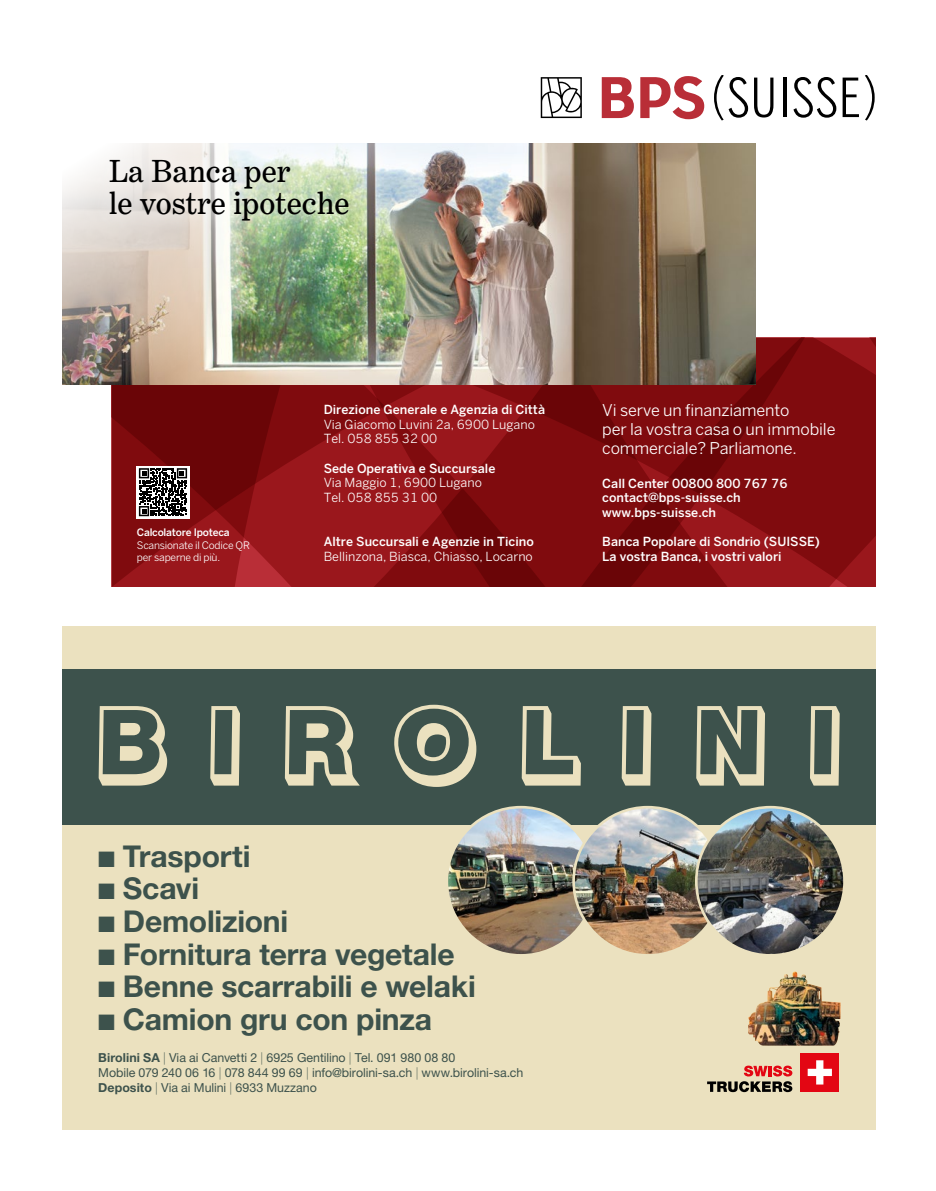
<style>
.page{position:relative;width:936px;height:1191px;background:#fff}
.page>*{position:absolute;margin:0;border:0;box-sizing:border-box;transform-origin:0 0}
.t1{font:32.25px/32.2px "Benton Modern Three";color:#000}
.t2{font:700 30px "Helvetica Neue LT Std";letter-spacing:-.005em;color:#3d524c}
.t3{font:16.2px/19px "Benton Sans TF";letter-spacing:-.01em;color:#fff}
.t4{font:500 12.45px/14.7px "Benton Sans TF";color:#fff}
.t5{font:12.45px/14.9px "Helvetica Neue LT Std";letter-spacing:-.005em;color:#3d524c}
.t6{font:12.45px/14.7px "Benton Sans TF";color:#fff}
.t7{font:10.2px/12.5px "Benton Sans TF";letter-spacing:-.02em;color:#fff}
.t8{font:500 10.2px "Benton Sans TF";letter-spacing:-.02em;color:#fff}
.s1{font-weight:700}
.s2{font-weight:100}
</style>
<div class="page">
<svg style="left:112px;top:384px;width:73px;height:202px;background:#7d0d10"></svg>
<svg style="left:185px;top:338px;width:690px;height:248px;background:#840e12"></svg>
<svg style="left:601px;top:77px;width:33px;height:41px"></svg>
<svg style="left:640px;top:76px;width:64px;height:43px"></svg>
<svg style="left:714px;top:75px;width:34px;height:45px"></svg>
<svg style="left:754px;top:78px;width:19px;height:39px"></svg>
<hr style="left:783px;top:78px;width:3px;height:39px;background:#000">
<svg style="left:793px;top:77px;width:43px;height:41px"></svg>
<svg style="left:842px;top:78px;width:16px;height:39px"></svg>
<svg style="left:540px;top:77px;width:42px;height:41px"></svg>
<svg style="left:137px;top:466px;width:52px;height:52px"></svg>
<svg style="left:139px;top:468px;width:48px;height:48px"></svg>
<img style="left:62px;top:143px;width:693px;height:241px">
<svg style="left:92px;top:143px;width:275px;height:96px"></svg>
<svg style="left:865px;top:75px;width:10px;height:45px"></svg>
<div style="left:62px;top:626px;width:813px;height:504px;background:#ebe1bf"></div>
<div style="left:62px;top:669px;width:813px;height:156px;background:#3d524c"></div>
<svg style="left:99px;top:706px;width:68px;height:79px"></svg>
<svg style="left:210px;top:706px;width:30px;height:79px"></svg>
<svg style="left:621px;top:706px;width:30px;height:79px"></svg>
<svg style="left:810px;top:706px;width:29px;height:79px"></svg>
<svg style="left:285px;top:706px;width:75px;height:79px"></svg>
<svg style="left:394px;top:704px;width:82px;height:83px"></svg>
<svg style="left:521px;top:706px;width:60px;height:79px"></svg>
<svg style="left:696px;top:706px;width:69px;height:79px"></svg>
<svg style="left:707px;top:1065px;width:85px;height:27px"></svg>
<div style="left:800px;top:1053px;width:39px;height:38px;background:#e30613"></div>
<svg style="left:807px;top:1060px;width:24px;height:24px"></svg>
<img style="left:748px;top:971px;width:92px;height:75px">
<img style="left:447px;top:807px;width:148px;height:148px;border-radius:74px">
<img style="left:573px;top:807px;width:148px;height:148px;border-radius:74px">
<img style="left:696px;top:807px;width:148px;height:148px;border-radius:72px">
<div style="left:695px;top:806px;width:150px;height:150px;border:3px solid #ebe1bf;border-radius:50%"></div>
<h1 class="t1" style="left:109px;top:155px;width:242px">La Banca per<br>le vostre ipoteche</h1>
<p class="t8" style="left:137px;top:526px;width:94px">Calcolatore Ipoteca</p>
<p class="t7" style="left:137px;top:539px;width:114px">Scansionate il Codice QR per saperne di più.</p>
<p class="t4" style="left:324px;top:402px;width:223px">Direzione Generale e Agenzia di Città</p>
<p class="t6" style="left:324px;top:417px;width:213px">Via Giacomo Luvini 2a, 6900 Lugano<br>Tel. 058 855 32 00</p>
<p class="t4" style="left:324px;top:461px;width:173px">Sede Operativa e Succursale</p>
<p class="t6" style="left:324px;top:476px;width:160px">Via Maggio 1, 6900 Lugano<br>Tel. 058 855 31 00</p>
<p class="t4" style="left:324px;top:534px;width:211px">Altre Succursali e Agenzie in Ticino</p>
<p class="t6" style="left:324px;top:549px;width:211px">Bellinzona, Biasca, Chiasso, Locarno</p>
<h3 class="t3" style="left:602px;top:401px;width:235px">Vi serve un finanziamento<br>per la vostra casa o un immobile commerciale? Parliamone.</h3>
<p class="t4" style="left:602px;top:476px;width:187px">Call Center 00800 800 767 76 contact@bps-suisse.ch www.bps-suisse.ch</p>
<p class="t4" style="left:602px;top:535px;width:219px">Banca Popolare di Sondrio (SUISSE)<br>La vostra Banca, i vostri valori</p>
<h2 class="t2" style="left:98px;top:837px;width:154px">■ Trasporti</h2>
<h2 class="t2" style="left:98px;top:870px;width:102px">■ Scavi</h2>
<h2 class="t2" style="left:98px;top:902px;width:192px">■ Demolizioni</h2>
<h2 class="t2" style="left:98px;top:935px;width:358px">■ Fornitura terra vegetale</h2>
<h2 class="t2" style="left:98px;top:968px;width:379px">■ Benne scarrabili e welaki</h2>
<h2 class="t2" style="left:98px;top:1000px;width:335px">■ Camion gru con pinza</h2>
<p class="t5" style="left:98px;top:1050px;width:427px"><span class="s1">Birolini SA</span> <span class="s2">|</span> Via ai Canvetti 2 <span class="s2">|</span> 6925 Gentilino <span class="s2">|</span> Tel. 091 980 08 80<br>Mobile 079 240 06 16 <span class="s2">|</span> 078 844 99 69 <span class="s2">|</span> info@birolini-sa.ch <span class="s2">|</span> www.birolini-sa.ch<br><span class="s1">Deposito</span> <span class="s2">|</span> Via ai Mulini <span class="s2">|</span> 6933 Muzzano</p>
</div>
